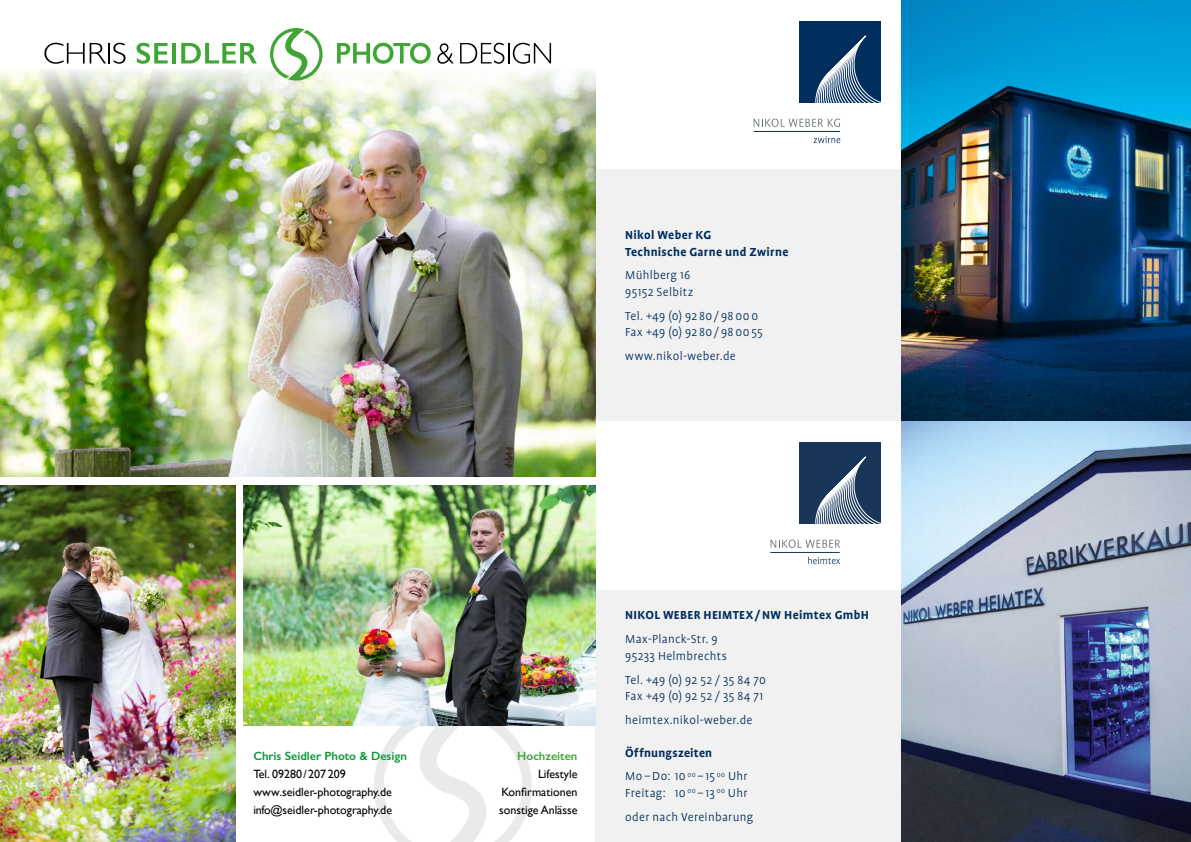
<style>
.page{position:relative;width:1191px;height:842px;background:#fff}
.page>*{position:absolute;margin:0;border:0;box-sizing:border-box;transform-origin:0 0}
.t1{font:300 13.3px/16.3px "Profile";letter-spacing:.025em;color:#002e5f}
.t2{font:700 13.3px/16.3px "Profile OT";letter-spacing:.025em;color:#002e5f}
.t3{font:12px/18px "Gill Sans";color:#000;text-align:justify}
.t4{font:600 12px "Gill Sans";color:#099939}
.t5{font:600 12px "Gill Sans";color:#3fa535}
</style>
<div class="page">
<div style="left:595px;top:590px;width:306px;height:252px;background:#f0f1f0"></div>
<div style="left:595px;top:169px;width:306px;height:252px;background:#f0f1f0"></div>
<img style="left:901px;top:0;width:290px;height:842px">
<svg style="left:753px;top:119px;width:87px;height:8px"></svg>
<svg style="left:813px;top:136px;width:27px;height:7px"></svg>
<hr style="left:753px;top:131px;width:87px;height:1px;background:#002e5f">
<svg style="left:799px;top:21px;width:81px;height:81px;background:#264d77"></svg>
<div style="left:799px;top:442px;width:81px;height:81px;background:#18365a"></div>
<svg style="left:815px;top:456px;width:65px;height:67px"></svg>
<svg style="left:770px;top:540px;width:70px;height:8px"></svg>
<svg style="left:808px;top:557px;width:32px;height:7px"></svg>
<hr style="left:770px;top:552px;width:70px;height:1px;background:#18365a">
<svg style="left:363px;top:725px;width:180px;height:117px"></svg>
<img style="left:243px;top:485px;width:352px;height:240px">
<img style="left:0;top:69px;width:595px;height:408px">
<img style="left:0;top:485px;width:235px;height:357px">
<svg style="left:266px;top:28px;width:60px;height:53px"></svg>
<svg style="left:337px;top:43px;width:94px;height:21px"></svg>
<svg style="left:136px;top:43px;width:32px;height:21px"></svg>
<hr style="left:172px;top:43px;width:4px;height:20px;background:#3fa535">
<svg style="left:181px;top:43px;width:76px;height:20px"></svg>
<svg style="left:437px;top:43px;width:17px;height:21px"></svg>
<svg style="left:460px;top:43px;width:91px;height:21px"></svg>
<svg style="left:44px;top:43px;width:81px;height:21px"></svg>
<p class="t2" style="left:625px;top:227px;width:165px">Nikol Weber KG<br>Technische Garne und Zwirne</p>
<p class="t1" style="left:625px;top:267px;width:69px">Mühlberg 16<br>95152 Selbitz</p>
<p class="t1" style="left:625px;top:307px;width:139px">Tel. +49 (0) 92 80 / 98 00 0<br>Fax +49 (0) 92 80 / 98 00 55</p>
<p class="t1" style="left:625px;top:348px;width:112px">www.nikol-weber.de</p>
<p class="t4" style="left:253px;top:748px;width:155px">Chris Seidler Photo &amp; Design</p>
<p class="t3" style="left:253px;top:764px;width:140px;text-align:left">Tel. 09280/207 209 www.seidler-photography.de info@seidler-photography.de</p>
<p class="t5" style="left:517px;top:748px;width:62px">Hochzeiten</p>
<p class="t3" style="left:499px;top:764px;width:80px;text-indent:39px">Lifestyle Konfirmationen sonstige Anlässe</p>
<p class="t2" style="left:625px;top:607px;width:245px">NIKOL WEBER HEIMTEX / NW Heimtex GmbH</p>
<p class="t1" style="left:625px;top:631px;width:103px">Max-Planck-Str. 9<br>95233 Helmbrechts</p>
<p class="t1" style="left:625px;top:671px;width:142px">Tel. +49 (0) 92 52 / 35 84 70<br>Fax +49 (0) 92 52 / 35 84 71</p>
<p class="t1" style="left:625px;top:711px;width:129px">heimtex.nikol-weber.de</p>
<p class="t2" style="left:625px;top:744px;width:88px">Öffnungszeiten</p>
<p class="t1" style="left:625px;top:768px;width:124px">Mo – Do: 10 <sup>00</sup> – 15 <sup>00</sup> Uhr<br>Freitag: 10 <sup>00</sup> – 13 <sup>00</sup> Uhr</p>
<p class="t1" style="left:625px;top:808px;width:130px">oder nach Vereinbarung</p>
</div>
